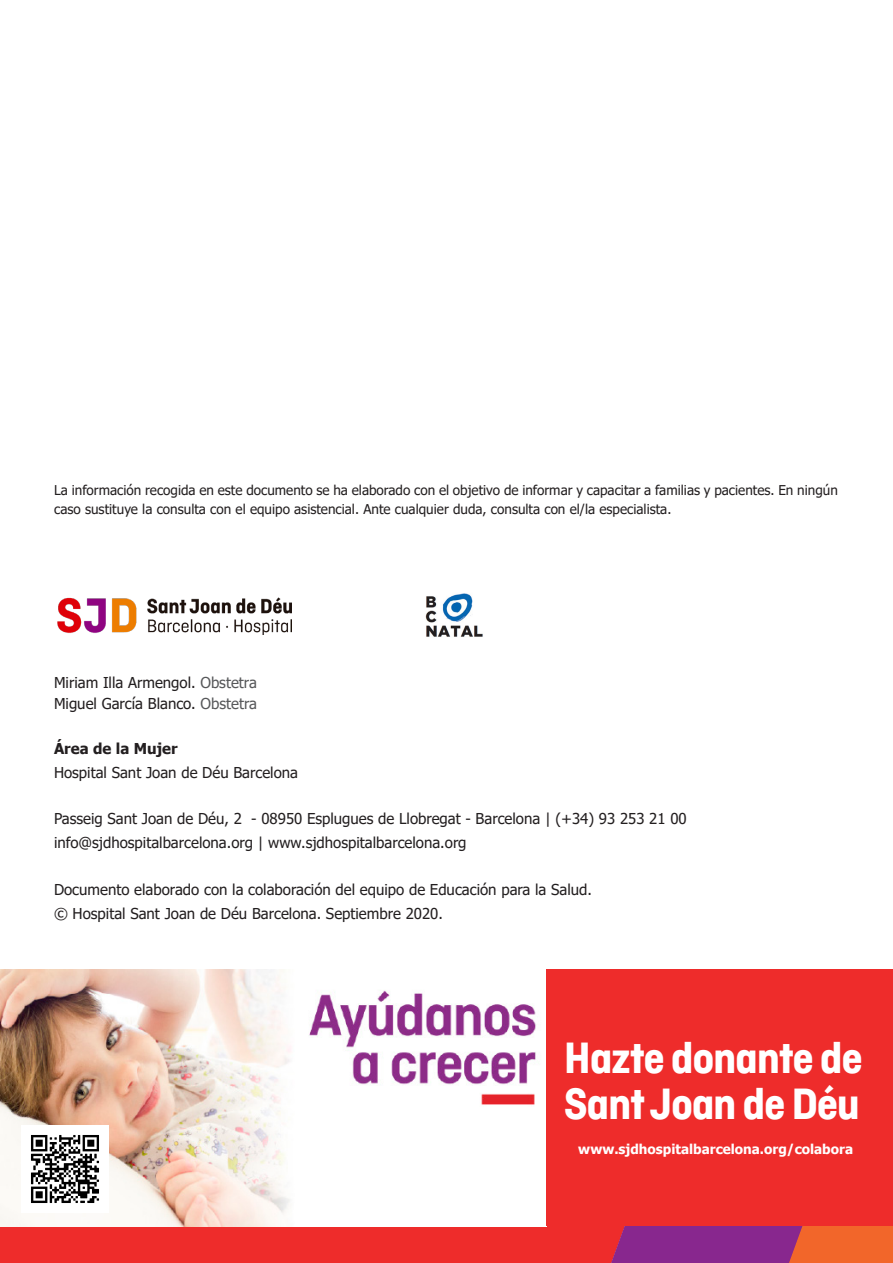
<style>
.page{position:relative;width:893px;height:1263px;background:#fff}
.page>*{position:absolute;margin:0;border:0;box-sizing:border-box;transform-origin:0 0}
.t1{font:700 46.35px/45px "Ciutadella W04";letter-spacing:-.03em;color:#fff}
.t2{font:15px "Tahoma";color:#231f20}
.t3{font:700 15px "Tahoma";color:#231f20}
.t4{font:13.5px/19.5px "Tahoma";color:#231f20}
.t5{font:700 13.5px "Tahoma";color:#fff}
.s1{color:#57585a}
</style>
<div class="page">
<svg style="left:0;top:1226px;width:893px;height:37px;background:#da3441"></svg>
<img style="left:57px;top:597px;width:234px;height:37px">
<img style="left:425px;top:593px;width:58px;height:44px">
<img style="left:1px;top:970px;width:536px;height:256px">
<div style="left:546px;top:970px;width:347px;height:256px;background:#ee2c2b"></div>
<img style="left:21px;top:1125px;width:87px;height:87px">
<p class="t4" style="left:54px;top:481px;width:785px">La información recogida en este documento se ha elaborado con el objetivo de informar y capacitar a familias y pacientes. En ningún caso sustituye la consulta con el equipo asistencial. Ante cualquier duda, consulta con el/la especialista.</p>
<p class="t2" style="left:54px;top:672px;width:204px">Miriam Illa Armengol. <span class="s1">Obstetra</span></p>
<p class="t2" style="left:54px;top:693px;width:205px">Miguel García Blanco. <span class="s1">Obstetra</span></p>
<p class="t3" style="left:54px;top:738px;width:125px">Área de la Mujer</p>
<p class="t2" style="left:54px;top:762px;width:246px">Hospital Sant Joan de Déu Barcelona</p>
<p class="t2" style="left:54px;top:809px;width:634px">Passeig Sant Joan de Déu, 2 - 08950 Esplugues de Llobregat - Barcelona | (+34) 93 253 21 00</p>
<p class="t2" style="left:54px;top:833px;width:414px">info@sjdhospitalbarcelona.org | www.sjdhospitalbarcelona.org</p>
<p class="t2" style="left:54px;top:879px;width:540px">Documento elaborado con la colaboración del equipo de Educación para la Salud.</p>
<p class="t2" style="left:54px;top:903px;width:390px">© Hospital Sant Joan de Déu Barcelona. Septiembre 2020.</p>
<p class="t1" style="left:564px;top:1036px;width:300px">Hazte donante de<br>Sant Joan de Déu</p>
<p class="t5" style="left:578px;top:1140px;width:276px">www.sjdhospitalbarcelona.org/colabora</p>
</div>
